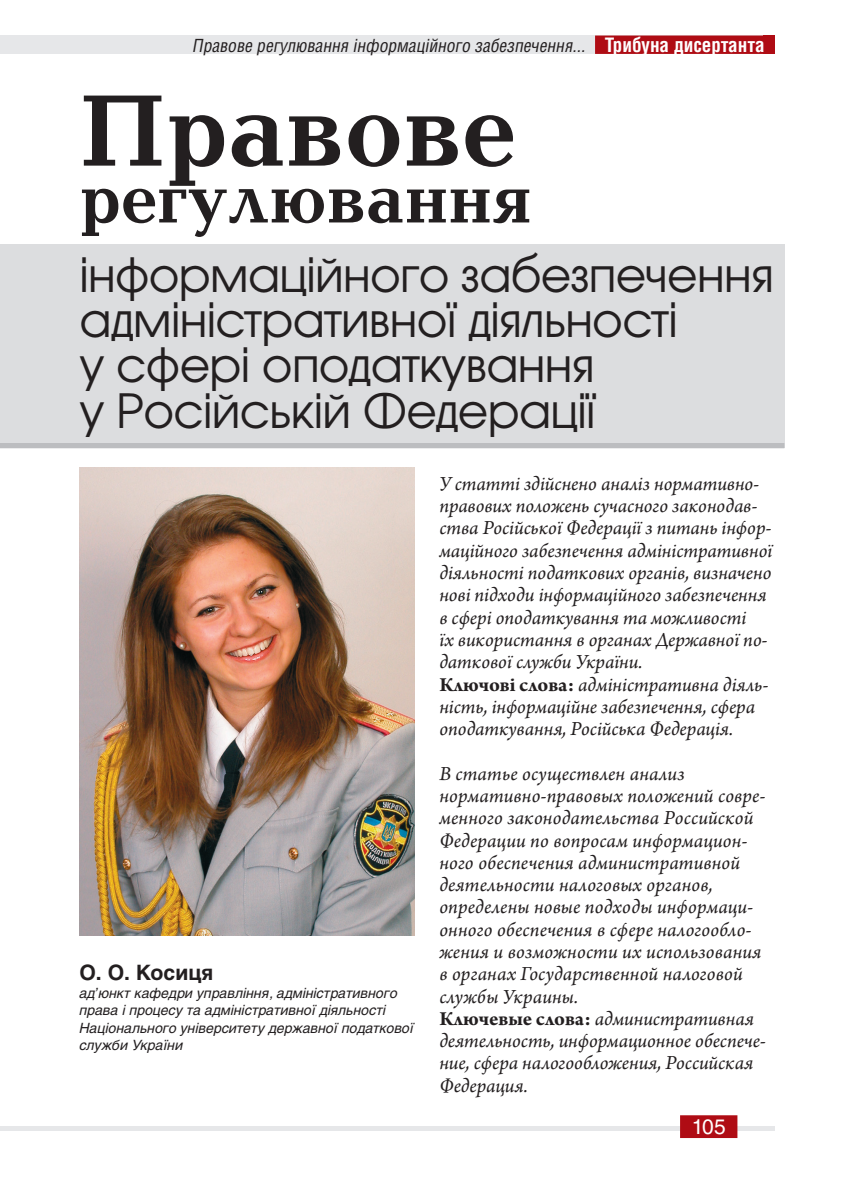
<style>
.page{position:relative;width:844px;height:1191px;background:#fff}
.page>*{position:absolute;margin:0;border:0;box-sizing:border-box;transform-origin:0 0}
.Head_Big{font:700 104.65px "Baltica C";color:#231f20}
.Head_Big-2{font:700 70px "Baltica C";color:#231f20}
.Head_Small{font:47.07px/45.5px "AG Avalanche C";letter-spacing:-.015em;color:#231f20}
.Sinopsis{font:italic 21px/22.2px "Arno Pro";color:#231f20}
.Author{font:700 21px "Helios C";color:#231f20}
.t1{font:21px "AG Letterica C";color:#fff}
.t2{font:italic 17.5px "AG Letterica Condensed C";color:#231f20}
.Author-2{font:italic 14px/17.5px "Helios C";color:#231f20}
.s1{font-weight:700;font-style:normal;font-size:19.25px;color:#fff}
.s2{font-weight:700;font-style:normal}
</style>
<div class="page">
<div style="left:0;top:36px;width:774px;height:18px;background:#e6e7e9"></div>
<div style="left:762px;top:36px;width:12px;height:18px;background:#af0c14"></div>
<div style="left:0;top:1125px;width:774px;height:5px;background:#e6e7e9"></div>
<div style="left:680px;top:1115px;width:57px;height:23px;background:#af0c14"></div>
<div style="left:595px;top:36px;width:169px;height:18px;background:#af0c14"></div>
<div style="left:0;top:245px;width:784px;height:203px;background:#dcdddf"></div>
<div style="left:0;top:443px;width:784px;height:5px;background:#bcbdc0"></div>
<img style="left:79px;top:467px;width:335px;height:468px">
<p class="t2" style="left:193px;top:35px;width:573px">Правове регулювання інформаційного забезпечення... <span class="s1">Трибуна дисертанта</span></p>
<p class="Head_Big" style="left:79px;top:75px;width:438px">Правове</p>
<p class="Head_Big-2" style="left:79px;top:162px;width:453px">регулювання</p>
<p class="Head_Small" style="left:79px;top:251px;width:696px">інформаційного забезпечення адміністративної діяльності<br>у сфері оподаткування<br>у Російській Федерації</p>
<p class="Author" style="left:79px;top:960px;width:135px">О. О. Косиця</p>
<p class="Author-2" style="left:79px;top:984px;width:336px">ад’юнкт кафедри управління, адміністративного права і процесу та адміністративної діяльності Національного університету державної податкової служби України</p>
<p class="Sinopsis" style="left:439px;top:473px;width:334px">У статті здійснено аналіз нормативно&shy;правових положень сучасного законодав&shy;ства Російської Федерації з питань інфор&shy;маційного забезпечення адміністративної діяльності податкових органів, визначено нові підходи інформаційного забезпечення в сфері оподаткування та можливості<br>їх використання в органах Державної по&shy;даткової служби України.</p>
<p class="Sinopsis" style="left:439px;top:674px;width:330px"><span class="s2">Ключові слова:</span> адміністративна діяль&shy;ність, інформаційне забезпечення, сфера оподаткування, Російська Федерація.</p>
<p class="Sinopsis" style="left:439px;top:763px;width:327px">В статье осуществлен анализ нормативно-правовых положений совре&shy;менного законодательства Роcсийской Федерации по вопросам информацион&shy;ного обеспечения административной деятельности налоговых органов, определены новые подходы информаци&shy;онного обеспечения в сфере налогообло&shy;жения и возможности их использования в органах Государственной налоговой службы Украины.</p>
<p class="Sinopsis" style="left:439px;top:1008px;width:328px"><span class="s2">Ключевые слова:</span> административная деятельность, информационное обеспече&shy;ние, сфера налогообложения, Российская<br>Федерация.</p>
<p class="t1" style="left:691px;top:1114px;width:35px">105</p>
</div>
